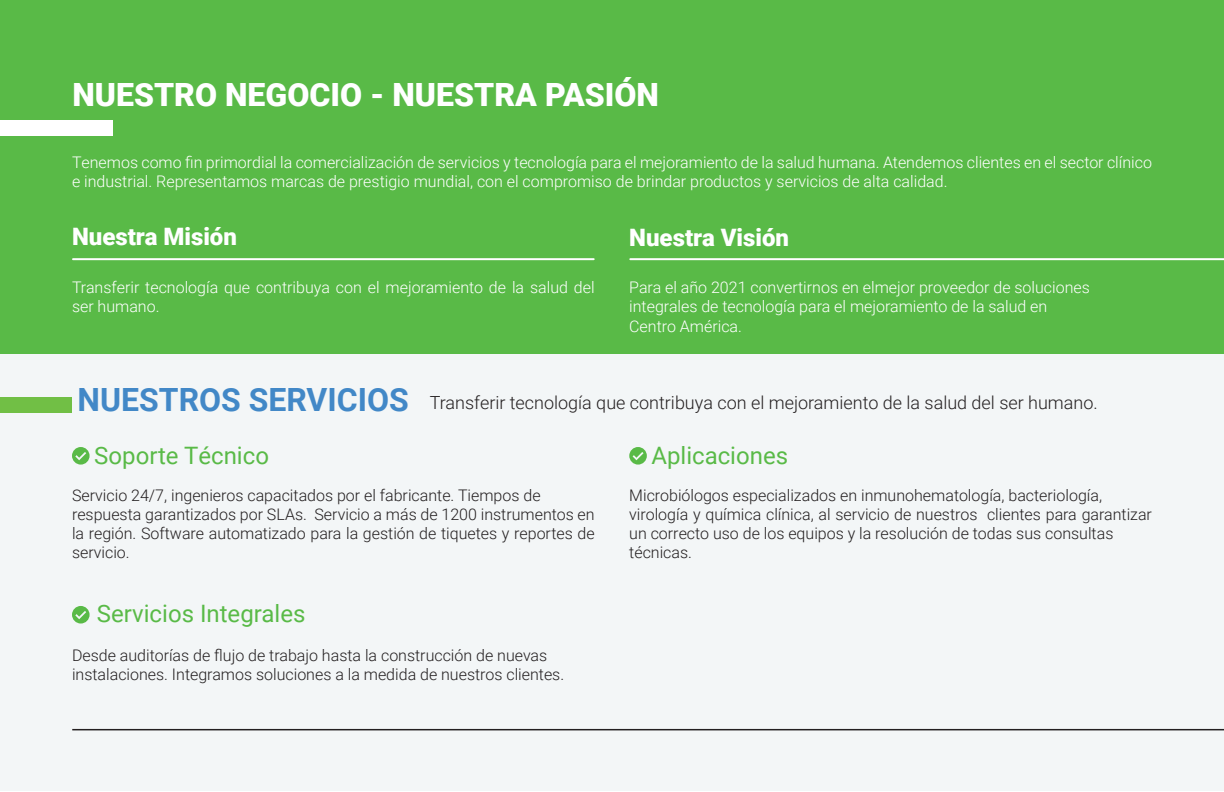
<style>
.page{position:relative;width:1224px;height:792px;background:#fff}
.page>*{position:absolute;margin:0;border:0;box-sizing:border-box;transform-origin:0 0}
.t1{font:900 32px "Roboto";color:#fff}
.t2{font:700 32px "Roboto";color:#4288c7}
.t3{font:24px "Roboto";color:#59ba47}
.t4{font:900 24px "Roboto";color:#fff}
.t5{font:300 18px "Roboto";color:#231f20}
.t6{font:300 16px/19.2px "Roboto";color:#231f20}
.t7{font:300 16px/19.2px "Roboto";color:#fff}
</style>
<div class="page">
<div style="left:0;top:1px;width:1224px;height:790px;background:#f3f6f7"></div>
<div style="left:0;top:0;width:1224px;height:354px;background:#59ba47"></div>
<div style="left:0;top:397px;width:72px;height:15px;background:#71bf45"></div>
<div style="left:0;top:120px;width:112px;height:15px;background:#fff"></div>
<hr style="left:630px;top:258px;width:594px;height:2px;background:#fff">
<hr style="left:73px;top:258px;width:521px;height:2px;background:#fff">
<hr style="left:73px;top:729px;width:1150px;height:1px;background:#231f20">
<svg style="left:629px;top:447px;width:18px;height:18px"></svg>
<svg style="left:72px;top:447px;width:18px;height:18px"></svg>
<svg style="left:72px;top:606px;width:18px;height:18px"></svg>
<h1 class="t1" style="left:72px;top:72px;width:588px">NUESTRO NEGOCIO - NUESTRA PASIÓN</h1>
<p class="t7" style="left:72px;top:152px;width:1081px">Tenemos como fin primordial la comercialización de servicios y tecnología para el mejoramiento de la salud humana. Atendemos clientes en el sector clínico e industrial. Representamos marcas de prestigio mundial, con el compromiso de brindar productos y servicios de alta calidad.</p>
<h2 class="t4" style="left:72px;top:219px;width:166px">Nuestra Misión</h2>
<p class="t7" style="left:72px;top:277px;width:524px">Transferir tecnología que contribuya con el mejoramiento de la salud del ser humano.</p>
<h2 class="t4" style="left:629px;top:220px;width:161px">Nuestra Visión</h2>
<p class="t7" style="left:629px;top:277px;width:462px">Para el año 2021 convertirnos en elmejor proveedor de soluciones integrales de tecnología para el mejoramiento de la salud en<br>Centro América.</p>
<h1 class="t2" style="left:78px;top:377px;width:333px">NUESTROS SERVICIOS</h1>
<p class="t5" style="left:430px;top:390px;width:670px">Transferir tecnología que contribuya con el mejoramiento de la salud del ser humano.</p>
<h2 class="t3" style="left:94px;top:439px;width:176px">Soporte Técnico</h2>
<h2 class="t3" style="left:651px;top:439px;width:138px">Aplicaciones</h2>
<p class="t6" style="left:72px;top:485px;width:524px">Servicio 24/7, ingenieros capacitados por el fabricante. Tiempos de respuesta garantizados por SLAs. Servicio a más de 1200 instrumentos en la región. Software automatizado para la gestión de tiquetes y reportes de servicio.</p>
<p class="t6" style="left:629px;top:485px;width:524px">Microbiólogos especializados en inmunohematología, bacteriología, virología y química clínica, al servicio de nuestros clientes para garantizar un correcto uso de los equipos y la resolución de todas sus consultas técnicas.</p>
<h2 class="t3" style="left:97px;top:597px;width:210px">Servicios Integrales</h2>
<p class="t6" style="left:72px;top:645px;width:494px">Desde auditorías de flujo de trabajo hasta la construcción de nuevas instalaciones. Integramos soluciones a la medida de nuestros clientes.</p>
</div>
